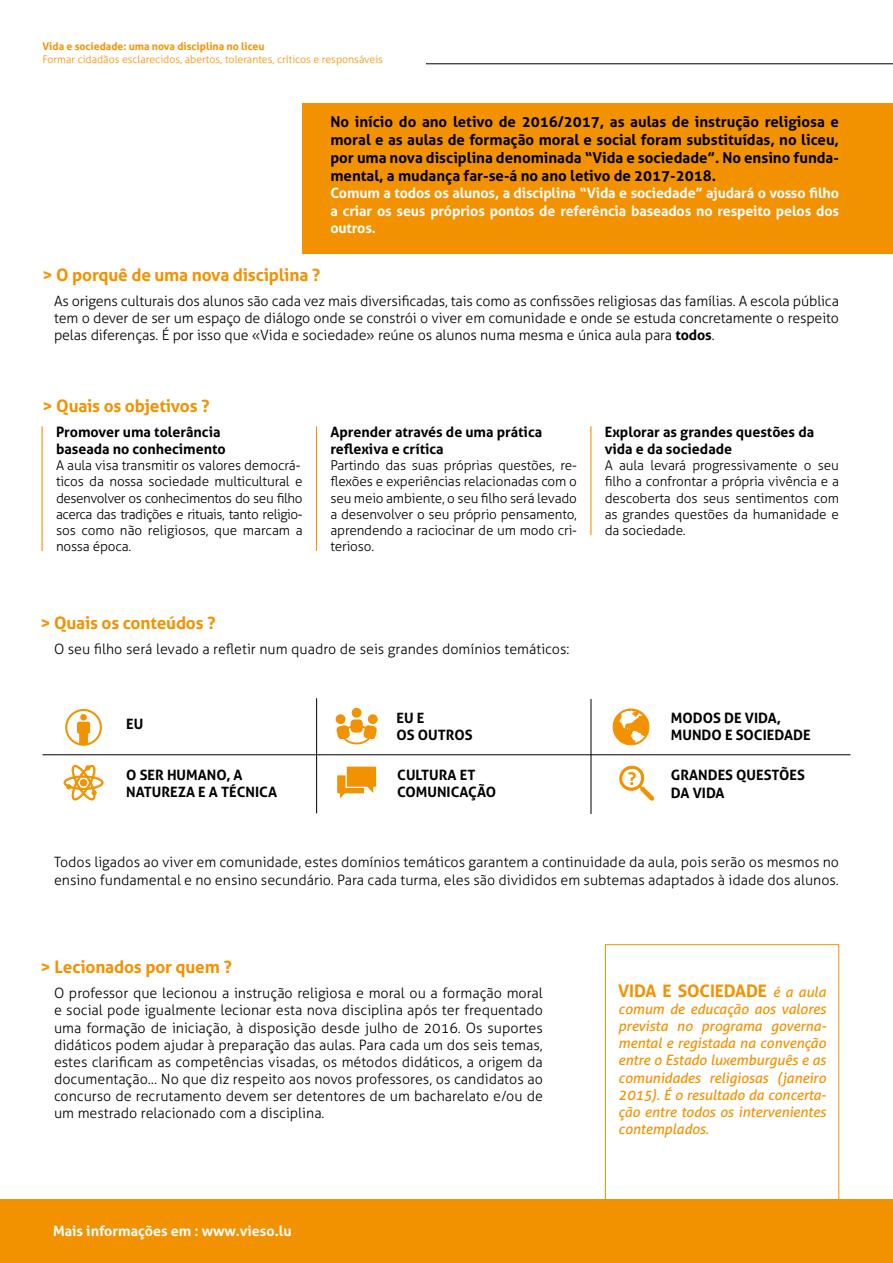
<style>
.page{position:relative;width:893px;height:1263px;background:#fff}
.page>*{position:absolute;margin:0;border:0;box-sizing:border-box;transform-origin:0 0}
.t1{font:700 17.25px "Aller";letter-spacing:-.01em;color:#f39200}
.t2{font:700 15px/18px "Aller";color:#000;text-align:justify}
.t3{font:300 14.25px/17.1px "Aller";color:#000;text-align:justify}
.t4{font:700 14.25px/17.1px "Aller";color:#000}
.t5{font:italic 14.25px/17.1px "Aller";letter-spacing:-.01em;color:#f39200;text-align:justify}
.t6{font:700 14.25px/17.1px "Aller";letter-spacing:-.01em;color:#fff;text-align:justify}
.t7{font:300 13.5px/16.2px "Aller";letter-spacing:-.01em;color:#000;text-align:justify}
.t8{font:300 10.5px "Aller";color:#f39200}
.t9{font:700 10.5px "Aller";color:#f39200}
.s1{font-weight:700}
.s2{font-weight:400;font-style:italic;font-size:14.25px}
</style>
<div class="page">
<div style="left:0;top:1199px;width:893px;height:64px;background:#f39200"></div>
<div style="left:303px;top:104px;width:590px;height:150px;background:#f39200"></div>
<hr style="left:43px;top:754px;width:807px;height:1px;background:#000">
<hr style="left:42px;top:426px;width:1px;height:125px;background:#f39200">
<hr style="left:316px;top:426px;width:1px;height:125px;background:#f39200">
<hr style="left:316px;top:698px;width:1px;height:115px;background:#000">
<hr style="left:591px;top:699px;width:1px;height:115px;background:#000">
<svg style="left:64px;top:765px;width:39px;height:35px"></svg>
<div style="left:80px;top:779px;width:7px;height:7px;border:2px solid #f39200;border-radius:50%"></div>
<svg style="left:612px;top:708px;width:37px;height:37px"></svg>
<svg style="left:337px;top:766px;width:40px;height:32px"></svg>
<div style="left:352px;top:708px;width:9px;height:10px;background:#f39200;border-radius:50%"></div>
<svg style="left:335px;top:714px;width:42px;height:30px"></svg>
<svg style="left:619px;top:765px;width:35px;height:36px"></svg>
<div style="left:80px;top:714px;width:7px;height:6px;background:#f39200;border-radius:50%"></div>
<div style="left:77px;top:722px;width:13px;height:12px;background:#f39200;border-radius:2px"></div>
<div style="left:65px;top:709px;width:37px;height:37px;border:2px solid #f39200;border-radius:50%"></div>
<hr style="left:590px;top:426px;width:1px;height:109px;background:#f39200">
<hr style="left:426px;top:64px;width:467px;height:1px;background:#000">
<p class="t9" style="left:43px;top:40px;width:223px">Vida e sociedade: uma nova disciplina no liceu</p>
<p class="t8" style="left:43px;top:53px;width:342px">Formar cidadãos esclarecidos, abertos, tolerantes, críticos e responsáveis</p>
<p class="t2" style="left:330px;top:113px;width:510px">No início do ano letivo de 2016/2017, as aulas de instrução religiosa e moral e as aulas de formação moral e social foram substituídas, no liceu, por uma nova disciplina denominada “Vida e sociedade”. No ensino funda&shy;mental, a mudança far-se-á no ano letivo de 2017-2018.</p>
<p class="t6" style="left:330px;top:185px;width:510px">Comum a todos os alunos, a disciplina “Vida e sociedade” ajudará o vosso filho a criar os seus próprios pontos de referência baseados no respeito pelos dos outros.</p>
<p class="t1" style="left:43px;top:264px;width:279px">&gt; O porquê de uma nova disciplina ?</p>
<p class="t3" style="left:54px;top:292px;width:786px">As origens culturais dos alunos são cada vez mais diversificadas, tais como as confissões religiosas das famílias. A escola pública tem o dever de ser um espaço de diálogo onde se constrói o viver em comunidade e onde se estuda concretamente o respeito pelas diferenças. É por isso que «Vida e sociedade» reúne os alunos numa mesma e única aula para <span class="s1">todos</span>.</p>
<p class="t1" style="left:43px;top:395px;width:169px">&gt; Quais os objetivos ?</p>
<p class="t4" style="left:56px;top:423px;width:171px">Promover uma tolerância baseada no conhecimento</p>
<p class="t7" style="left:56px;top:457px;width:248px;text-align:left">A aula visa transmitir os valores democrá&shy;ticos da nossa sociedade multicultural e desenvolver os conhecimentos do seu filho acerca das tradições e rituais, tanto religio&shy;sos como não religiosos, que marcam a nossa época.</p>
<p class="t1" style="left:40px;top:612px;width:177px">&gt; Quais os conteúdos ?</p>
<p class="t4" style="left:330px;top:423px;width:213px">Aprender através de uma prática reflexiva e crítica</p>
<p class="t7" style="left:330px;top:457px;width:248px">Partindo das suas próprias questões, re&shy;flexões e experiências relacionadas com o seu meio ambiente, o seu filho será levado a desenvolver o seu próprio pensamento, aprendendo a raciocinar de um modo cri&shy;terioso.</p>
<p class="t3" style="left:54px;top:641px;width:517px">O seu filho será levado a refletir num quadro de seis grandes domínios temáticos:</p>
<p class="t4" style="left:126px;top:715px;width:19px">EU</p>
<p class="t4" style="left:397px;top:709px;width:78px">EU E<br>OS OUTROS</p>
<p class="t4" style="left:605px;top:423px;width:211px">Explorar as grandes questões da vida e da sociedade</p>
<p class="t7" style="left:605px;top:457px;width:236px">A aula levará progressivamente o seu filho a confrontar a própria vivência e a descoberta dos seus sentimentos com as grandes questões da humanidade e da sociedade.</p>
<p class="t4" style="left:671px;top:709px;width:141px">MODOS DE VIDA,<br>MUNDO E SOCIEDADE</p>
<p class="t4" style="left:126px;top:766px;width:152px">O SER HUMANO, A<br>NATUREZA E A TÉCNICA</p>
<p class="t4" style="left:397px;top:766px;width:100px">CULTURA ET<br>COMUNICAÇÃO</p>
<p class="t4" style="left:671px;top:766px;width:135px;line-height:18px">GRANDES QUESTÕES<br>DA VIDA</p>
<p class="t3" style="left:54px;top:854px;width:786px">Todos ligados ao viver em comunidade, estes domínios temáticos garantem a continuidade da aula, pois serão os mesmos no ensino fundamental e no ensino secundário. Para cada turma, eles são divididos em subtemas adaptados à idade dos alunos.</p>
<p class="t1" style="left:40px;top:956px;width:193px">&gt; Lecionados por quem ?</p>
<p class="t3" style="left:54px;top:985px;width:490px">O professor que lecionou a instrução religiosa e moral ou a formação moral e social pode igualmente lecionar esta nova disciplina após ter frequentado uma formação de iniciação, à disposição desde julho de 2016. Os suportes didáticos podem ajudar à preparação das aulas. Para cada um dos seis temas, estes clarificam as competências visadas, os métodos didáticos, a origem da documentação… No que diz respeito aos novos professores, os candidatos ao concurso de recrutamento devem ser detentores de um bacharelato e/ou de um mestrado relacionado com a disciplina.</p>
<p class="t1" style="left:618px;top:980px;width:209px">VIDA E SOCIEDADE <span class="s2">é a aula</span></p>
<p class="t5" style="left:618px;top:1000px;width:209px">comum de educação aos valores prevista no programa governa&shy;mental e registada na convenção entre o Estado luxemburguês e as comunidades religiosas (janeiro 2015). É o resultado da concerta&shy;ção entre todos os intervenientes contemplados.</p>
<p class="t6" style="left:53px;top:1223px;width:240px">Mais informações em : www.vieso.lu</p>
</div>
